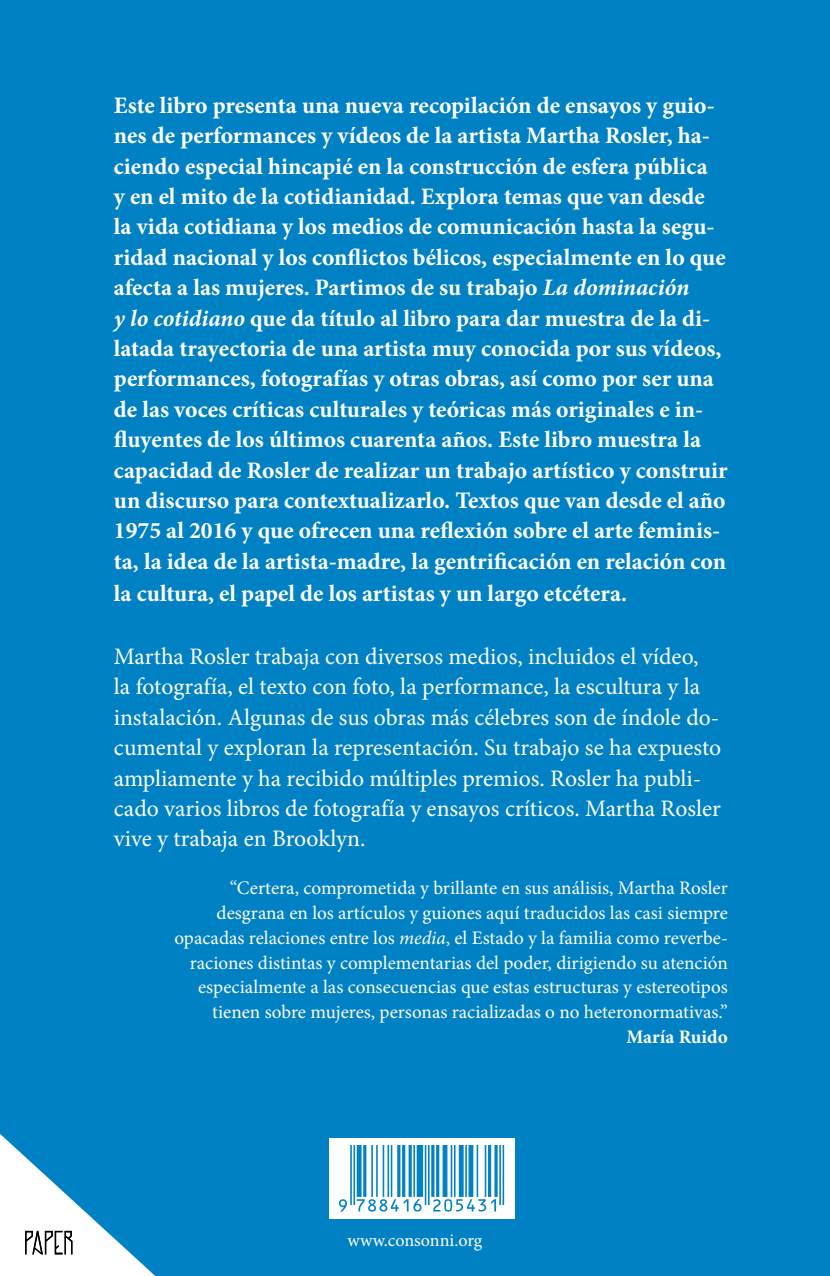
<style>
.page{position:relative;width:830px;height:1276px;background:#fff}
.page>*{position:absolute;margin:0;border:0;box-sizing:border-box;transform-origin:0 0}
.t1{font:700 23.62px/30.6px "Minion Pro";color:#fff}
.t2{font:23.62px/30.4px "Minion Pro";color:#fff}
.t3{font:19.12px/24.8px "Minion Pro";color:#fff;text-align:right}
.t4{font:700 19.12px "Minion Pro";color:#fff}
.t5{font:18px "Minion Pro";color:#fff}
.s1{font-style:italic}
</style>
<div class="page">
<div style="left:0;top:0;width:829px;height:1276px;background:#0081c3"></div>
<div style="left:329px;top:1138px;width:185px;height:80px;background:#fff"></div>
<svg style="left:339px;top:1145px;width:165px;height:66px"></svg>
<svg style="left:0;top:1134px;width:155px;height:142px"></svg>
<p class="t1" style="left:114px;top:90px;width:615px">Este libro presenta una nueva recopilación de ensayos y guio&shy;nes de performances y vídeos de la artista Martha Rosler, ha&shy;ciendo especial hincapié en la construcción de esfera pública<br>y en el mito de la cotidianidad. Explora temas que van desde la vida cotidiana y los medios de comunicación hasta la segu&shy;ridad nacional y los conflictos bélicos, especialmente en lo que afecta a las mujeres. Partimos de su trabajo <span class="s1">La dominación<br>y lo cotidiano</span> que da título al libro para dar muestra de la di&shy;latada trayectoria de una artista muy conocida por sus vídeos, performances, fotografías y otras obras, así como por ser una de las voces críticas culturales y teóricas más originales e in&shy;fluyentes de los últimos cuarenta años. Este libro muestra la capacidad de Rosler de realizar un trabajo artístico y construir un discurso para contextualizarlo. Textos que van desde el año 1975 al 2016 y que ofrecen una reflexión sobre el arte feminis&shy;ta, la idea de la artista-madre, la gentrificación en relación con la cultura, el papel de los artistas y un largo etcétera.</p>
<p class="t2" style="left:114px;top:641px;width:608px">Martha Rosler trabaja con diversos medios, incluidos el vídeo,<br>la fotografía, el texto con foto, la performance, la escultura y la instalación. Algunas de sus obras más célebres son de índole do&shy;cumental y exploran la representación. Su trabajo se ha expuesto ampliamente y ha recibido múltiples premios. Rosler ha publi&shy;cado varios libros de fotografía y ensayos críticos. Martha Rosler vive y trabaja en Brooklyn.</p>
<p class="t3" style="left:174px;top:876px;width:554px">“Certera, comprometida y brillante en sus análisis, Martha Rosler desgrana en los artículos y guiones aquí traducidos las casi siempre opacadas relaciones entre los <span class="s1">media</span>, el Estado y la familia como reverbe&shy;raciones distintas y complementarias del poder, dirigiendo su atención especialmente a las consecuencias que estas estructuras y estereotipos tienen sobre mujeres, personas racializadas o no heteronormativas.”</p>
<p class="t4" style="left:626px;top:1023px;width:103px">María Ruido</p>
<p class="t5" style="left:347px;top:1228px;width:136px">www.consonni.org</p>
</div>
